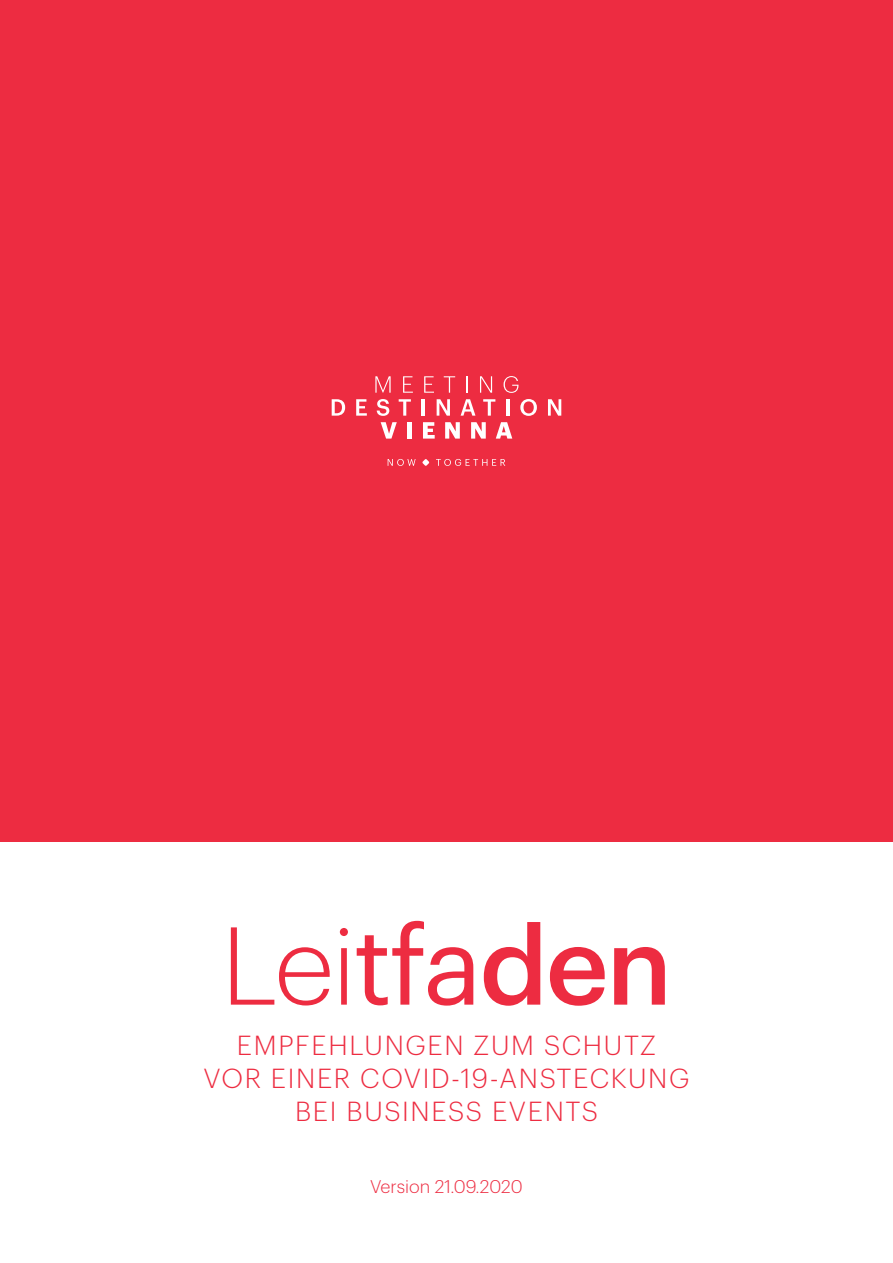
<style>
.page{position:relative;width:893px;height:1263px;background:#fff}
.page>*{position:absolute;margin:0;border:0;box-sizing:border-box;transform-origin:0 0}
.t1{font:300 108px "Graphik LCG";color:#ed2c41}
.t2{font:300 27px/33px "Graphik LCG";letter-spacing:.06em;color:#ed2c41;text-align:center}
.t3{font:300 18px "Graphik LCG";color:#ed2c41}
.s1{font-weight:400}
.s2{font-weight:500}
</style>
<div class="page">
<div style="left:0;top:0;width:893px;height:842px;background:#ed2c41"></div>
<svg style="left:381px;top:422px;width:16px;height:17px"></svg>
<svg style="left:471px;top:422px;width:15px;height:17px"></svg>
<svg style="left:445px;top:422px;width:15px;height:17px"></svg>
<svg style="left:496px;top:422px;width:16px;height:17px"></svg>
<svg style="left:423px;top:422px;width:12px;height:17px"></svg>
<div style="left:407px;top:422px;width:5px;height:17px;background:#fff"></div>
<hr style="left:422px;top:399px;width:3px;height:17px;background:#fff">
<svg style="left:332px;top:399px;width:13px;height:17px"></svg>
<svg style="left:437px;top:399px;width:13px;height:17px"></svg>
<svg style="left:356px;top:399px;width:11px;height:17px"></svg>
<svg style="left:377px;top:399px;width:12px;height:17px"></svg>
<svg style="left:399px;top:399px;width:12px;height:17px"></svg>
<hr style="left:506px;top:399px;width:3px;height:17px;background:#fff">
<svg style="left:520px;top:399px;width:17px;height:17px"></svg>
<svg style="left:461px;top:399px;width:14px;height:17px"></svg>
<svg style="left:483px;top:399px;width:12px;height:17px"></svg>
<svg style="left:548px;top:399px;width:13px;height:17px"></svg>
<svg style="left:424px;top:376px;width:10px;height:17px"></svg>
<svg style="left:504px;top:376px;width:14px;height:17px"></svg>
<svg style="left:403px;top:376px;width:10px;height:17px"></svg>
<svg style="left:444px;top:376px;width:11px;height:17px"></svg>
<svg style="left:466px;top:376px;width:1px;height:17px"></svg>
<svg style="left:480px;top:376px;width:12px;height:17px"></svg>
<svg style="left:375px;top:376px;width:16px;height:17px"></svg>
<svg style="left:388px;top:459px;width:28px;height:7px"></svg>
<svg style="left:436px;top:459px;width:69px;height:7px"></svg>
<svg style="left:422px;top:459px;width:7px;height:7px"></svg>
<h1 class="t1" style="left:221px;top:887px;width:453px">Lei<span class="s1">tfa</span><span class="s2">den</span></h1>
<p class="t2" style="left:203px;top:1026px;width:488px">EMPFEHLUNGEN ZUM SCHUTZ<br>VOR EINER COVID-19-ANSTECKUNG<br>BEI BUSINESS EVENTS</p>
<p class="t3" style="left:370px;top:1174px;width:154px">Version 21.09.2020</p>
</div>
